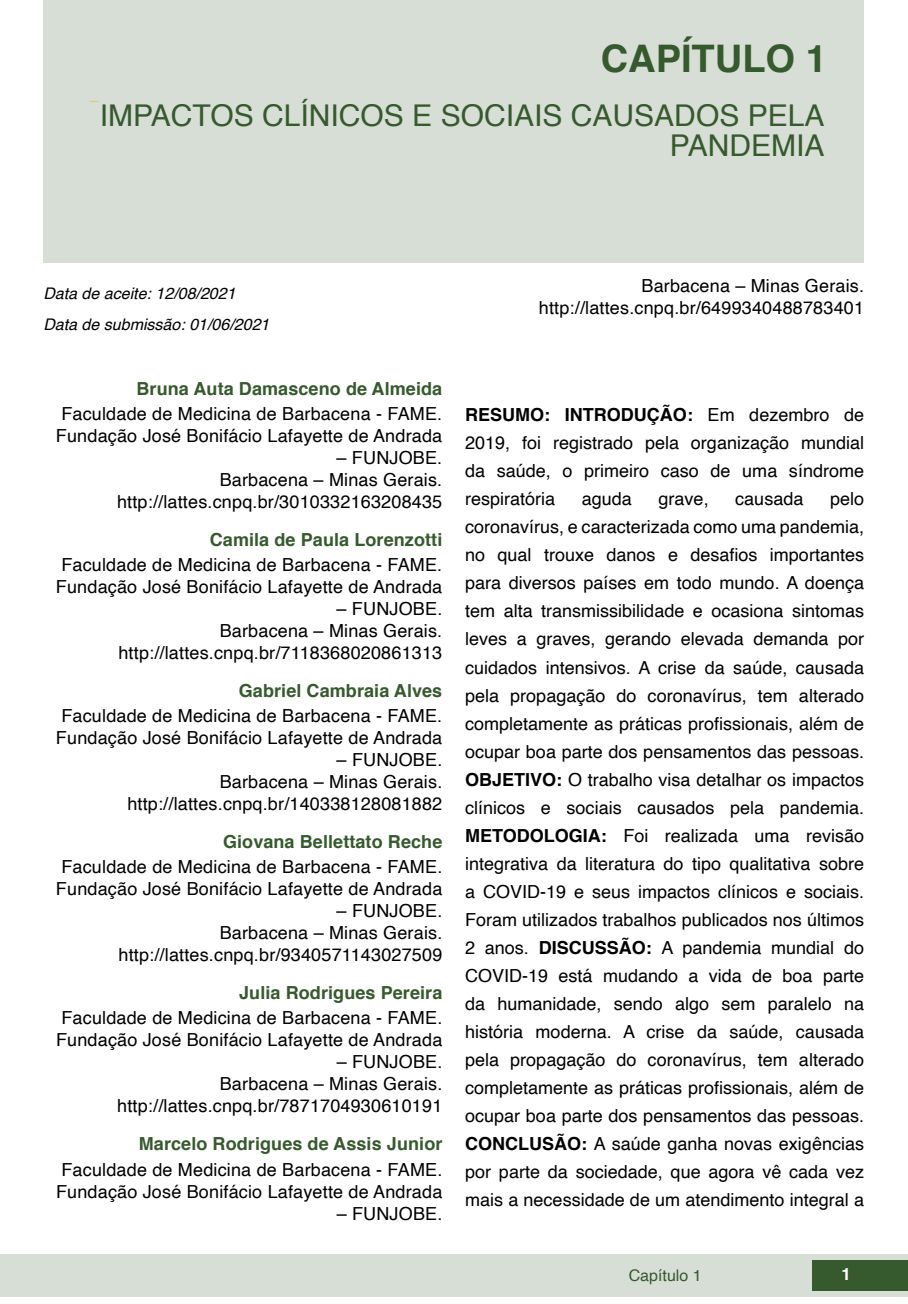
<style>
.page{position:relative;width:908px;height:1304px;background:#fff}
.page>*{position:absolute;margin:0;border:0;box-sizing:border-box;transform-origin:0 0}
.cap{font:700 38px "Helvetica";color:#36592e}
.nome_artigos{font:30px/30px "Helvetica";color:#36592e;text-align:right}
.Resumos_e_PC_TXT{font:18px/28px "Helvetica";color:#000;text-align:justify}
.info_autores{font:18px/22px "Helvetica";letter-spacing:.01em;color:#000;text-align:center}
.nome_autores{font:700 18px "Helvetica";letter-spacing:.005em;color:#36592e}
.t1{font:700 16.8px "Helvetica";color:#fff}
.data{font:italic 16px "Helvetica";color:#000}
.t2{font:16px "Helvetica";color:#36592e}
.s1{font-weight:700}
</style>
<div class="page">
<div style="left:0;top:1254px;width:906px;height:43px;background:#d7ded5"></div>
<div style="left:812px;top:1261px;width:95px;height:30px;background:#36592e"></div>
<div style="left:43px;top:0;width:820px;height:263px;background:#d7ded5"></div>
<p class="cap" style="left:600px;top:28px;width:227px">CAPÍTULO 1</p>
<p class="nome_artigos" style="left:100px;top:102px;width:726px">IMPACTOS CLÍNICOS E SOCIAIS CAUSADOS PELA<br>PANDEMIA</p>
<p class="data" style="left:43px;top:280px;width:194px">Data de aceite: 12/08/2021</p>
<p class="data" style="left:43px;top:312px;width:227px">Data de submissão: 01/06/2021</p>
<p class="nome_autores" style="left:136px;top:374px;width:307px">Bruna Auta Damasceno de Almeida</p>
<p class="info_autores" style="left:56px;top:404px;width:387px">Faculdade de Medicina de Barbacena - FAME.<br>Fundação José Bonifácio Lafayette de Andrada</p>
<p class="info_autores" style="left:336px;top:448px;width:107px">– FUNJOBE.</p>
<p class="info_autores" style="left:219px;top:470px;width:224px">Barbacena – Minas Gerais.</p>
<p class="info_autores" style="left:117px;top:492px;width:326px">http://lattes.cnpq.br/3010332163208435</p>
<p class="nome_autores" style="left:210px;top:525px;width:234px">Camila de Paula Lorenzotti</p>
<p class="info_autores" style="left:56px;top:555px;width:387px">Faculdade de Medicina de Barbacena - FAME.<br>Fundação José Bonifácio Lafayette de Andrada</p>
<p class="info_autores" style="left:336px;top:599px;width:107px">– FUNJOBE.</p>
<p class="info_autores" style="left:219px;top:621px;width:224px">Barbacena – Minas Gerais.</p>
<p class="info_autores" style="left:118px;top:643px;width:325px">http://lattes.cnpq.br/7118368020861313</p>
<p class="nome_autores" style="left:239px;top:676px;width:205px">Gabriel Cambraia Alves</p>
<p class="info_autores" style="left:56px;top:706px;width:387px">Faculdade de Medicina de Barbacena - FAME.<br>Fundação José Bonifácio Lafayette de Andrada</p>
<p class="info_autores" style="left:336px;top:750px;width:107px">– FUNJOBE.</p>
<p class="info_autores" style="left:220px;top:772px;width:224px">Barbacena – Minas Gerais.</p>
<p class="info_autores" style="left:127px;top:794px;width:316px">http://lattes.cnpq.br/140338128081882</p>
<p class="nome_autores" style="left:223px;top:827px;width:221px">Giovana Bellettato Reche</p>
<p class="info_autores" style="left:56px;top:857px;width:387px">Faculdade de Medicina de Barbacena - FAME.<br>Fundação José Bonifácio Lafayette de Andrada</p>
<p class="info_autores" style="left:336px;top:901px;width:107px">– FUNJOBE.</p>
<p class="info_autores" style="left:220px;top:923px;width:224px">Barbacena – Minas Gerais.</p>
<p class="info_autores" style="left:118px;top:945px;width:325px">http://lattes.cnpq.br/9340571143027509</p>
<p class="nome_autores" style="left:239px;top:978px;width:205px">Julia Rodrigues Pereira</p>
<p class="info_autores" style="left:56px;top:1008px;width:387px">Faculdade de Medicina de Barbacena - FAME.<br>Fundação José Bonifácio Lafayette de Andrada</p>
<p class="info_autores" style="left:336px;top:1052px;width:107px">– FUNJOBE.</p>
<p class="info_autores" style="left:220px;top:1074px;width:224px">Barbacena – Minas Gerais.</p>
<p class="info_autores" style="left:117px;top:1096px;width:326px">http://lattes.cnpq.br/7871704930610191</p>
<p class="nome_autores" style="left:139px;top:1129px;width:305px">Marcelo Rodrigues de Assis Junior</p>
<p class="info_autores" style="left:56px;top:1159px;width:387px">Faculdade de Medicina de Barbacena - FAME.<br>Fundação José Bonifácio Lafayette de Andrada</p>
<p class="info_autores" style="left:336px;top:1203px;width:107px">– FUNJOBE.</p>
<p class="info_autores" style="left:641px;top:275px;width:224px">Barbacena – Minas Gerais.</p>
<p class="info_autores" style="left:538px;top:297px;width:326px">http://lattes.cnpq.br/6499340488783401</p>
<p class="Resumos_e_PC_TXT" style="left:465px;top:402px;width:400px"><span class="s1">RESUMO: INTRODUÇÃO:</span> Em dezembro de 2019, foi registrado pela organização mundial da saúde, o primeiro caso de uma síndrome respiratória</p>
<p class="Resumos_e_PC_TXT" style="left:581px;top:486px;width:52px">aguda</p>
<p class="Resumos_e_PC_TXT" style="left:658px;top:486px;width:52px">grave,</p>
<p class="Resumos_e_PC_TXT" style="left:735px;top:486px;width:70px">causada</p>
<p class="Resumos_e_PC_TXT" style="left:465px;top:486px;width:400px;text-indent:365px">pelo coronavírus, e caracterizada como uma pandemia, no qual trouxe danos e desafios importantes para diversos países em todo mundo. A doença tem alta transmissibilidade e ocasiona sintomas leves a graves, gerando elevada demanda por cuidados intensivos. A crise da saúde, causada pela propagação do coronavírus, tem alterado completamente as práticas profissionais, além de ocupar boa parte dos pensamentos das pessoas.<br><span class="s1">OBJETIVO:</span> O trabalho visa detalhar os impactos clínicos e sociais causados pela pandemia.<br><span class="s1">METODOLOGIA:</span> Foi realizada uma revisão integrativa da literatura do tipo qualitativa sobre a COVID-19 e seus impactos clínicos e sociais.<br>Foram utilizados trabalhos publicados nos últimos 2 anos. <span class="s1">DISCUSSÃO:</span> A pandemia mundial do COVID-19 está mudando a vida de boa parte da humanidade, sendo algo sem paralelo na história moderna. A crise da saúde, causada pela propagação do coronavírus, tem alterado completamente as práticas profissionais, além de ocupar boa parte dos pensamentos das pessoas.<br><span class="s1">CONCLUSÃO:</span> A saúde ganha novas exigências por parte da sociedade, que agora vê cada vez mais a necessidade de um atendimento integral a</p>
<p class="t2" style="left:628px;top:1263px;width:74px">Capítulo 1</p>
<p class="t1" style="left:841px;top:1261px;width:11px">1</p>
</div>
